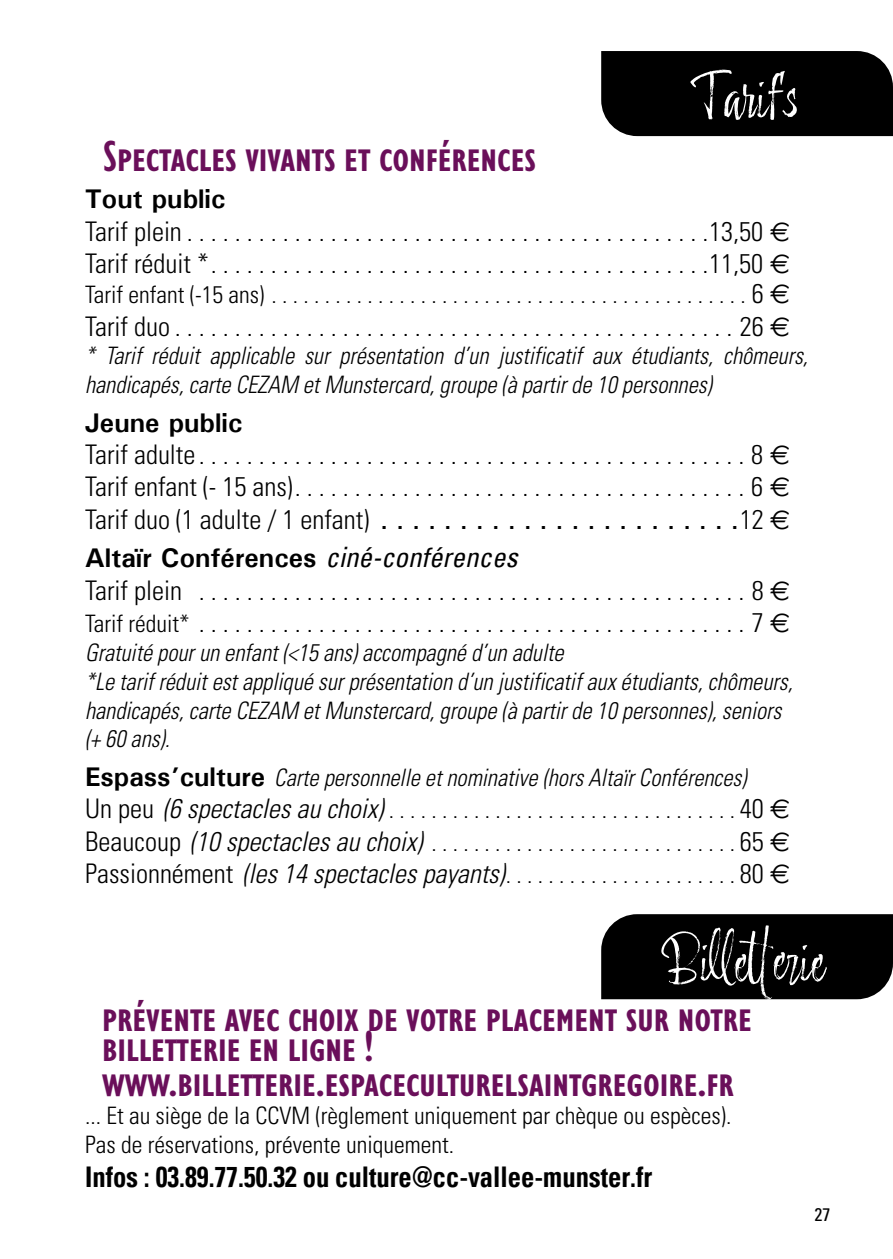
<style>
.page{position:relative;width:893px;height:1259px;background:#fff}
.page>*{position:absolute;margin:0;border:0;box-sizing:border-box;transform-origin:0 0}
.t1{font:57px "Adore You";color:#fff}
.t2{font:600 condensed 45px/34.2px "Gill Sans Nova";color:#6a0f5a}
.t3{font:700 condensed 28.5px "Univers";color:#000;scale:.93 1}
.t4{font:300 condensed 27px/32.4px "Univers";color:#000}
.t5{font:italic 300 condensed 27px "Univers";color:#000}
.t6{font:300 condensed 24px/32.4px "Univers";color:#000}
.t7{font:italic 300 condensed 24px/28.8px "Univers";color:#000;scale:.95 1}
.t8{font:condensed 18px "Univers";color:#000}
.s1{font-weight:700;font-stretch:normal}
.s2{font-family:"Euro Sig";font-weight:400;font-stretch:normal}
.s3{font-size:27px}
.s4{font-family:"Euro Sig";font-weight:400;font-stretch:normal;font-size:27px}
.s5{font-weight:700;font-stretch:normal;font-size:24px}
.s6{font-weight:400;font-style:italic}
.s7{font-size:24px}
.s8{font-weight:700;font-stretch:normal;font-size:27px}
.s9{font-style:italic}
.s10{font-style:italic;font-size:27px}
.s11{font-style:normal}
.s12{font-style:normal;font-size:24px}
.s13{font-family:"Euro Sig";font-weight:400;font-style:normal;font-stretch:normal}
</style>
<div class="page">
<div style="left:601px;top:51px;width:292px;height:85px;background:#000"></div>
<div style="left:601px;top:914px;width:292px;height:85px;background:#000"></div>
<h2 class="t2" style="left:103px;top:138px;width:435px">Spectacles vivants et conférences</h2>
<h1 class="t1" style="left:691px;top:63px;width:108px">Tarifs</h1>
<p class="t4" style="left:85px;top:183px;width:707px"><span class="s1">Tout public<br></span>Tarif plein . . . . . . . . . . . . . . . . . . . . . . . . . . . . . . . . . . . . . . . . . . . 13,50 <span class="s2">€<br></span>Tarif réduit * . . . . . . . . . . . . . . . . . . . . . . . . . . . . . . . . . . . . . . . . . 11,50 <span class="s2">€</span></p>
<p class="t6" style="left:85px;top:278px;width:707px">Tarif enfant (-15 ans) . . . . . . . . . . . . . . . . . . . . . . . . . . . . . . . . . . . . . . . . . . . . . <span class="s3">6</span> <span class="s4">€</span></p>
<p class="t4" style="left:85px;top:310px;width:706px">Tarif duo . . . . . . . . . . . . . . . . . . . . . . . . . . . . . . . . . . . . . . . . . . . . . . 26 <span class="s2">€</span></p>
<p class="t7" style="left:85px;top:341px;width:762px">* Tarif réduit applicable sur présentation d’un justificatif aux étudiants, chômeurs, handicapés, carte CEZAM et Munstercard, groupe (à partir de 10 personnes)</p>
<p class="t4" style="left:85px;top:406px;width:707px"><span class="s1">Jeune public<br></span>Tarif adulte . . . . . . . . . . . . . . . . . . . . . . . . . . . . . . . . . . . . . . . . . . . . . . 8 <span class="s2">€ </span>Tarif enfant (- 15 ans) . . . . . . . . . . . . . . . . . . . . . . . . . . . . . . . . . . . . . . 6 <span class="s2">€ </span>Tarif duo (1 adulte / 1 enfant) <span class="s5">. . . . . . . . . . . . . . . . . . . . . .</span> 12 <span class="s2">€</span></p>
<p class="t4" style="left:85px;top:541px;width:707px"><span class="s1">Altaïr Conférences</span> <span class="s6">ciné-conférences<br></span>Tarif plein . . . . . . . . . . . . . . . . . . . . . . . . . . . . . . . . . . . . . . . . . . . . . 8 <span class="s2">€<br></span><span class="s7">Tarif réduit*</span> . . . . . . . . . . . . . . . . . . . . . . . . . . . . . . . . . . . . . . . . . . . . . . 7 <span class="s2">€</span></p>
<p class="t7" style="left:85px;top:638px;width:746px">Gratuité pour un enfant (&lt;15 ans) accompagné d’un adulte<br>*Le tarif réduit est appliqué sur présentation d’un justificatif aux étudiants, chômeurs, handicapés, carte CEZAM et Munstercard, groupe (à partir de 10 personnes), seniors (+ 60 ans).</p>
<p class="t6" style="left:85px;top:761px;width:707px"><span class="s8">Espass’culture</span> <span class="s9">Carte personnelle et nominative (hors Altaïr Conférences)<br></span><span class="s3">Un peu</span> <span class="s10">(6 spectacles au choix)</span> . . . . . . . . . . . . . . . . . . . . . . . . . . . . . . . . <span class="s3">40</span> <span class="s4">€<br></span><span class="s3">Beaucoup</span> <span class="s10">(10 spectacles au choix)</span> . . . . . . . . . . . . . . . . . . . . . . . . . . . . <span class="s3">65</span> <span class="s4">€</span></p>
<p class="t5" style="left:85px;top:857px;width:707px"><span class="s11">Passionnément</span> (les 14 spectacles payants) <span class="s12">. . . . . . . . . . . . . . . . . . . . .</span> <span class="s11">80</span> <span class="s13">€</span></p>
<h1 class="t1" style="left:666px;top:926px;width:160px">Billetterie</h1>
<h2 class="t2" style="left:102px;top:998px;width:651px">prévente avec choix de votre placement sur notre</h2>
<h2 class="t2" style="left:102px;top:1028px;width:633px">billetterie en ligne ! www.billetterie.espaceculturelsaintgregoire.fr</h2>
<p class="t6" style="left:85px;top:1101px;width:648px;line-height:28.8px">... Et au siège de la CCVM (règlement uniquement par chèque ou espèces).<br>Pas de réservations, prévente uniquement.</p>
<p class="t3" style="left:85px;top:1159px;width:611px">Infos : 03.89.77.50.32 ou culture@cc-vallee-munster.fr</p>
<p class="t8" style="left:814px;top:1202px;width:17px">27</p>
</div>
